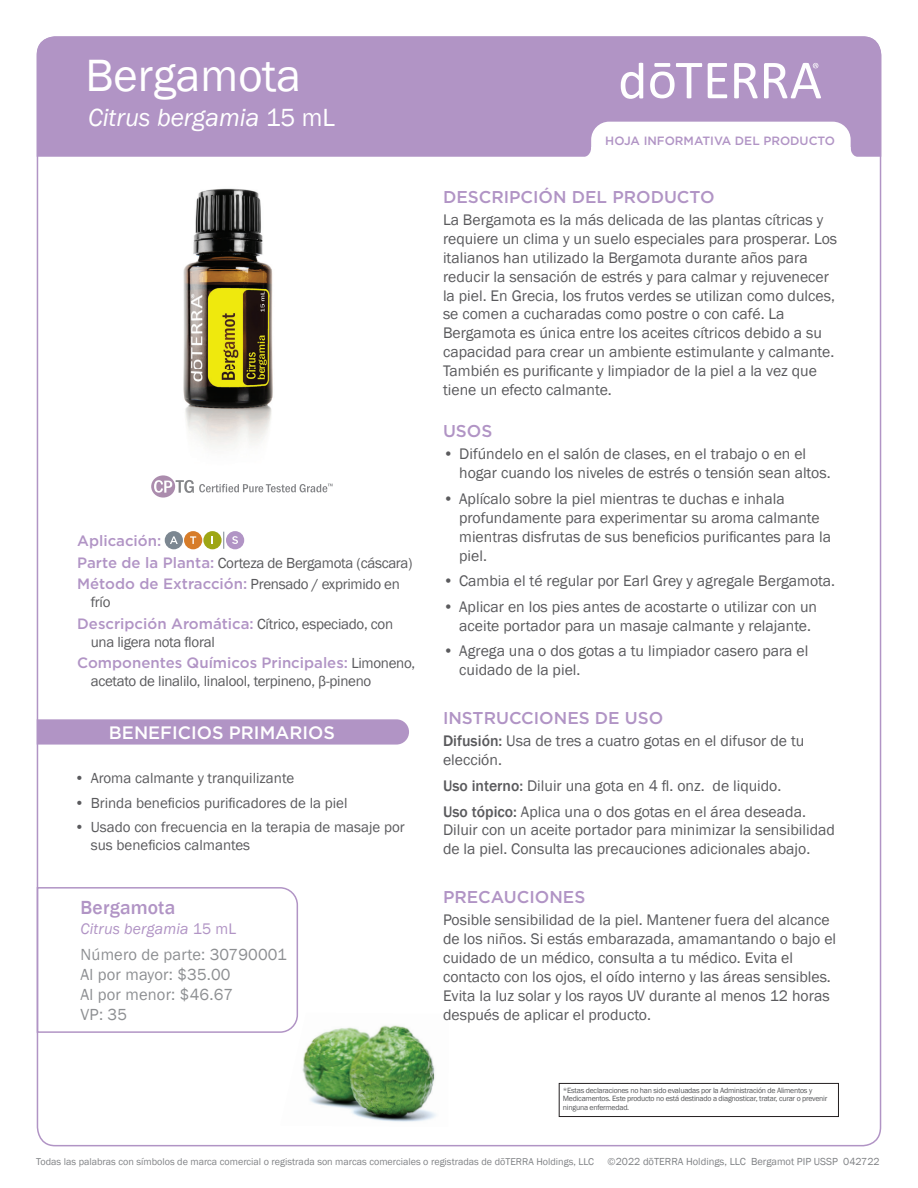
<style>
.page{position:relative;width:918px;height:1188px;background:#fff}
.page>*{position:absolute;margin:0;border:0;box-sizing:border-box;transform-origin:0 0}
.t1{font:46.5px "Franklin Gothic";color:#fff}
.t2{font:italic 25.5px "Franklin Gothic";color:#fff}
.t3{font:500 19.5px "Franklin Gothic";letter-spacing:.01em;color:#b194c5}
.t4{font:500 18px "Gotham";color:#fff}
.t5{font:500 17.1px "Gotham";color:#b194c5}
.t6{font:16.5px/19.8px "Franklin Gothic";letter-spacing:.01em;color:#8d8f92}
.t7{font:15.75px/18.9px "Franklin Gothic";color:#5a5a5d}
.t8{font:italic 15.75px "Franklin Gothic";letter-spacing:.01em;color:#b194c5}
.t9{font:15px/21.5px "Franklin Gothic";letter-spacing:-.02em;color:#5a5a5d}
.t10{font:15px/18px "Franklin Gothic";color:#5a5a5d}
.t11{font:500 15px "Gotham";color:#b194c5}
.t12{font:500 12px "Gotham";color:#b194c5}
.t13{font:10.5px "Franklin Gothic";color:#808285}
.t14{font:10.2px "Franklin Gothic";color:#808285}
.t15{font:7.8px/8.6px "Franklin Gothic";letter-spacing:-.03em;color:#57585a}
.s1{font-style:normal}
.s2{font-family:"Gotham";font-weight:500;color:#b194c5}
.s3{font-family:"Franklin Gothic";font-weight:400;color:#5a5a5d}
.s4{font-weight:500}
</style>
<div class="page">
<div style="left:37px;top:36px;width:844px;height:121px;background:#b194c5"></div>
<svg style="left:734px;top:63px;width:24px;height:35px"></svg>
<svg style="left:708px;top:63px;width:19px;height:35px"></svg>
<svg style="left:650px;top:63px;width:52px;height:35px"></svg>
<svg style="left:621px;top:63px;width:22px;height:36px"></svg>
<svg style="left:764px;top:63px;width:57px;height:35px"></svg>
<div style="left:559px;top:1083px;width:280px;height:34px;border:1px solid #231f20"></div>
<svg style="left:581px;top:122px;width:280px;height:35px"></svg>
<img style="left:183px;top:188px;width:90px;height:261px">
<svg style="left:223px;top:532px;width:1px;height:17px"></svg>
<div style="left:165px;top:531px;width:18px;height:18px;background:#7c8791;border-radius:50%"></div>
<svg style="left:170px;top:536px;width:8px;height:8px"></svg>
<div style="left:184px;top:531px;width:18px;height:18px;background:#d77c29;border-radius:50%"></div>
<svg style="left:190px;top:536px;width:6px;height:8px"></svg>
<svg style="left:203px;top:531px;width:19px;height:18px"></svg>
<div style="left:226px;top:531px;width:18px;height:18px;background:#b194c5;border-radius:50%"></div>
<svg style="left:232px;top:536px;width:6px;height:8px"></svg>
<svg style="left:37px;top:719px;width:372px;height:26px;background:#b397c7"></svg>
<svg style="left:36px;top:886px;width:262px;height:148px"></svg>
<img style="left:280px;top:1013px;width:156px;height:109px">
<svg style="left:151px;top:475px;width:182px;height:23px"></svg>
<h1 class="t1" style="left:85px;top:47px;width:217px">Bergamota</h1>
<h2 class="t2" style="left:88px;top:101px;width:248px">Citrus bergamia <span class="s1">15 mL</span></h2>
<p class="t11" style="left:77px;top:531px;width:86px">Aplicación:</p>
<p class="t9" style="left:77px;top:552px;width:337px"><span class="s2">Parte de la Planta:</span> Corteza de Bergamota (cáscara)<br><span class="s2">Método de Extracción:</span> Prensado / exprimido en</p>
<p class="t10" style="left:91px;top:593px;width:21px">frío</p>
<p class="t11" style="left:77px;top:613px;width:318px">Descripción Aromática: <span class="s3">Cítrico, especiado, con</span></p>
<p class="t9" style="left:91px;top:631px;width:126px">una ligera nota floral</p>
<p class="t11" style="left:77px;top:653px;width:340px">Componentes Químicos Principales: <span class="s3">Limoneno,</span></p>
<p class="t9" style="left:91px;top:671px;width:282px">acetato de linalilo, linalool, terpineno, β-pineno</p>
<p class="t4" style="left:109px;top:721px;width:228px">BENEFICIOS PRIMARIOS</p>
<p class="t10" style="left:75px;top:769px;width:221px">• Aroma calmante y tranquilizante</p>
<p class="t10" style="left:75px;top:794px;width:275px">• Brinda beneficios purificadores de la piel</p>
<p class="t10" style="left:91px;top:819px;width:316px;text-indent:-16px">• Usado con frecuencia en la terapia de masaje por sus beneficios calmantes</p>
<p class="t3" style="left:81px;top:896px;width:96px">Bergamota</p>
<p class="t8" style="left:81px;top:918px;width:157px">Citrus bergamia <span class="s1">15 mL</span></p>
<p class="t6" style="left:81px;top:945px;width:208px">Número de parte: 30790001<br>Al por mayor: $35.00<br>Al por menor: $46.67<br>VP: 35</p>
<p class="t12" style="left:605px;top:133px;width:231px">HOJA INFORMATIVA DEL PRODUCTO</p>
<p class="t5" style="left:443px;top:185px;width:273px">DESCRIPCIÓN DEL PRODUCTO</p>
<p class="t7" style="left:443px;top:211px;width:396px">La Bergamota es la más delicada de las plantas cítricas y requiere un clima y un suelo especiales para prosperar. Los italianos han utilizado la Bergamota durante años para reducir la sensación de estrés y para calmar y rejuvenecer la piel. En Grecia, los frutos verdes se utilizan como dulces, se comen a cucharadas como postre o con café. La Bergamota es única entre los aceites cítricos debido a su capacidad para crear un ambiente estimulante y calmante.<br>También es purificante y limpiador de la piel a la vez que tiene un efecto calmante.</p>
<p class="t5" style="left:443px;top:420px;width:51px">USOS</p>
<p class="t7" style="left:459px;top:445px;width:373px;text-indent:-16px">• Difúndelo en el salón de clases, en el trabajo o en el hogar cuando los niveles de estrés o tensión sean altos.</p>
<p class="t7" style="left:459px;top:490px;width:373px;text-indent:-16px">• Aplícalo sobre la piel mientras te duchas e inhala profundamente para experimentar su aroma calmante mientras disfrutas de sus beneficios purificantes para la piel.</p>
<p class="t7" style="left:443px;top:572px;width:394px">• Cambia el té regular por Earl Grey y agregale Bergamota.</p>
<p class="t7" style="left:459px;top:598px;width:359px;text-indent:-16px">• Aplicar en los pies antes de acostarte o utilizar con un aceite portador para un masaje calmante y relajante.</p>
<p class="t7" style="left:459px;top:642px;width:351px;text-indent:-16px">• Agrega una o dos gotas a tu limpiador casero para el cuidado de la piel.</p>
<p class="t5" style="left:443px;top:707px;width:222px">INSTRUCCIONES DE USO</p>
<p class="t7" style="left:443px;top:732px;width:363px"><span class="s4">Difusión:</span> Usa de tres a cuatro gotas en el difusor de tu elección.</p>
<p class="t7" style="left:443px;top:773px;width:364px;line-height:25.7px"><span class="s4">Uso interno:</span> Diluir una gota en 4 fl. onz. de liquido.<br><span class="s4">Uso tópico:</span> Aplica una o dos gotas en el área deseada.</p>
<p class="t7" style="left:443px;top:821px;width:393px">Diluir con un aceite portador para minimizar la sensibilidad de la piel. Consulta las precauciones adicionales abajo.</p>
<p class="t5" style="left:443px;top:886px;width:144px">PRECAUCIONES</p>
<p class="t7" style="left:443px;top:911px;width:395px">Posible sensibilidad de la piel. Mantener fuera del alcance de los niños. Si estás embarazada, amamantando o bajo el cuidado de un médico, consulta a tu médico. Evita el contacto con los ojos, el oído interno y las áreas sensibles.<br>Evita la luz solar y los rayos UV durante al menos 12 horas después de aplicar el producto.</p>
<p class="t15" style="left:563px;top:1086px;width:266px">*Estas declaraciones no han sido evaluadas por la Administración de Alimentos y<br>Medicamentos. Este producto no está destinado a diagnosticar, tratar, curar o prevenir ninguna enfermedad.</p>
<p class="t14" style="left:36px;top:1155px;width:559px">Todas las palabras con símbolos de marca comercial o registrada son marcas comerciales o registradas de dōTERRA Holdings, LLC</p>
<p class="t13" style="left:608px;top:1155px;width:274px">©2022 dōTERRA Holdings, LLC Bergamot PIP USSP 042722</p>
</div>
